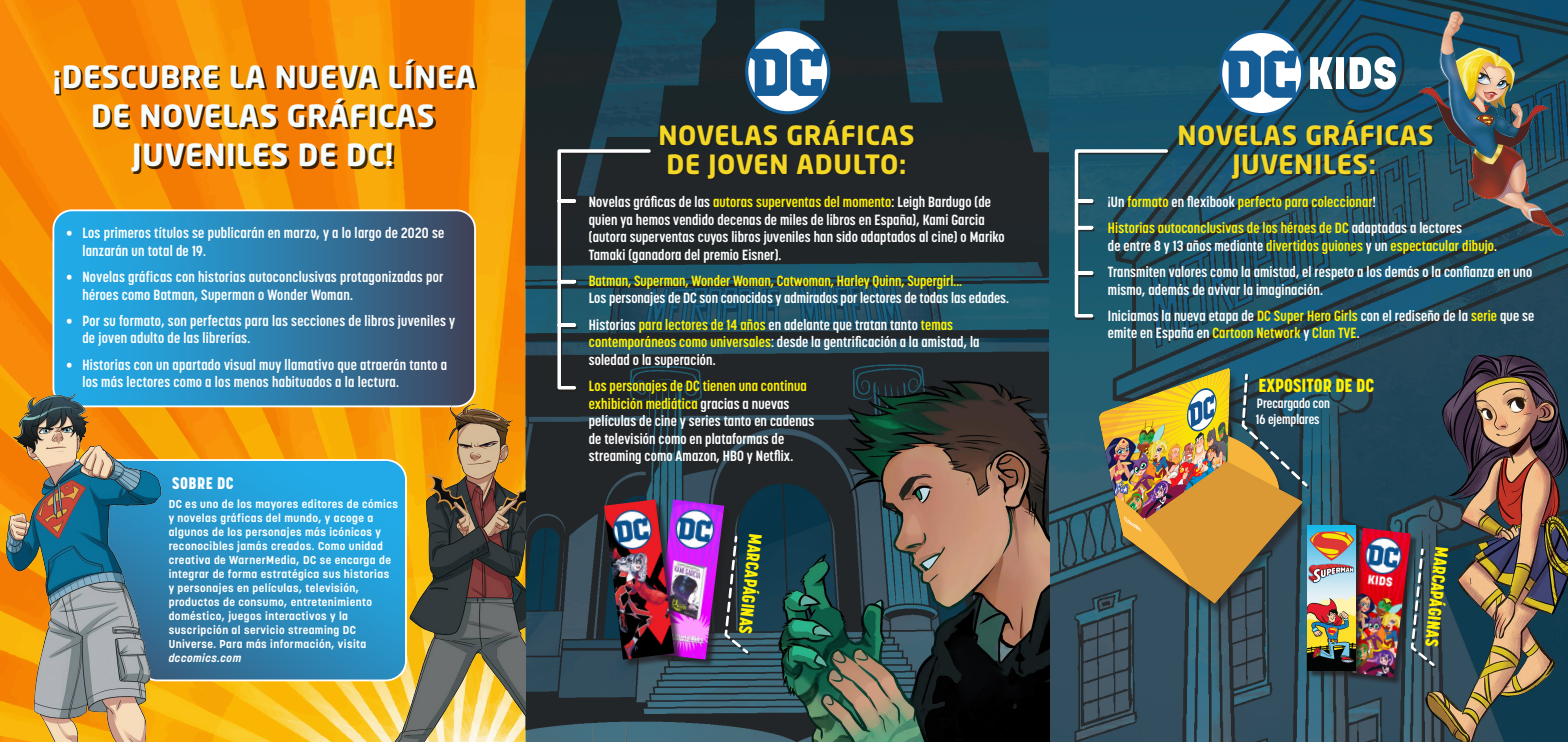
<style>
.page{position:relative;width:1568px;height:742px;background:#fff}
.page>*{position:absolute;margin:0;border:0;box-sizing:border-box;transform-origin:0 0}
.t1{font:700 30.28px/39.4px "Neo Sans Std";letter-spacing:.025em;color:#f6fbfb;text-align:center}
.t2{font:700 26.25px/28.9px "Neo Sans Std";letter-spacing:.025em;color:#f4d724;text-align:center}
.t3{font:800 18.72px "Korolev Condensed";color:#fff101}
.t4{font:800 17.94px "Korolev Condensed";color:#fff101}
.t5{font:800 16.62px "Korolev Condensed";letter-spacing:.03em;color:#fff}
.t6{font:700 14.61px/17.5px "Korolev Condensed";letter-spacing:.01em;color:#fff}
.t7{font:700 14.61px/17.5px "Korolev Condensed";letter-spacing:.01em;color:#fff101}
.t8{font:700 13.39px "Korolev Condensed";color:#fff}
.t9{font:700 11.38px/14px "Korolev";letter-spacing:.04em;color:#fff}
.s1{font-style:italic}
.s2{color:#fff101}
.s3{color:#fff}
</style>
<div class="page">
<img style="left:0;top:0;width:526px;height:742px">
<img style="left:526px;top:0;width:523px;height:742px">
<svg style="left:1049px;top:0;width:519px;height:742px;background:#244f63"></svg>
<div style="left:662px;top:122px;width:253px;height:58px;background:#212628"></div>
<img style="left:1380px;top:4px;width:188px;height:275px">
<div style="left:1181px;top:122px;width:253px;height:58px;background:#231f20;opacity:.75"></div>
<svg style="left:253px;top:458px;width:114px;height:224px;background:#2b99cc"></svg>
<img style="left:1403px;top:327px;width:165px;height:415px">
<svg style="left:1219px;top:30px;width:85px;height:86px"></svg>
<svg style="left:1310px;top:57px;width:86px;height:32px"></svg>
<svg style="left:745px;top:28px;width:85px;height:86px"></svg>
<div style="left:56px;top:61px;width:421px;height:113px;background:#000;opacity:.75"></div>
<svg style="left:53px;top:210px;width:422px;height:194px;background:#2e7daa"></svg>
<div style="left:52px;top:209px;width:424px;height:198px;border:2px solid #fff;border-radius:19px"></div>
<div style="left:1098px;top:371px;width:212px;height:245px;background:#231f20;opacity:.6"></div>
<img style="left:1086px;top:342px;width:215px;height:265px">
<div style="left:1346px;top:529px;width:73px;height:156px;background:#231f20;opacity:.75"></div>
<img style="left:1363px;top:528px;width:48px;height:149px">
<div style="left:655px;top:500px;width:78px;height:168px;background:#231f20;opacity:.75"></div>
<img style="left:674px;top:499px;width:50px;height:160px">
<div style="left:605px;top:500px;width:78px;height:168px;background:#231f20;opacity:.75"></div>
<img style="left:604px;top:499px;width:70px;height:160px">
<div style="left:1308px;top:526px;width:55px;height:152px;background:#231f20;opacity:.75"></div>
<img style="left:1307px;top:525px;width:48px;height:145px">
<svg style="left:723px;top:534px;width:27px;height:122px;background:#324651"></svg>
<svg style="left:1240px;top:372px;width:70px;height:117px;background:#485c59"></svg>
<img style="left:367px;top:383px;width:159px;height:359px">
<svg style="left:556px;top:147px;width:96px;height:244px;background:#2e4048"></svg>
<svg style="left:1073px;top:147px;width:96px;height:172px;background:#2e5f70"></svg>
<svg style="left:1409px;top:547px;width:28px;height:121px;background:#475e69"></svg>
<img style="left:771px;top:346px;width:278px;height:396px">
<img style="left:0;top:362px;width:253px;height:380px">
<p class="t1" style="left:53px;top:56px;width:424px">¡DESCUBRE LA NUEVA LÍNEA<br>DE NOVELAS GRÁFICAS</p>
<p class="t1" style="left:132px;top:134px;width:263px">JUVENILES DE DC!</p>
<p class="t6" style="left:82px;top:224px;width:363px;text-indent:-16px">• Los primeros títulos se publicarán en marzo, y a lo largo de 2020 se lanzarán un total de 19.</p>
<p class="t6" style="left:82px;top:268px;width:362px;text-indent:-16px">• Novelas gráficas con historias autoconclusivas protagonizadas por héroes como Batman, Superman o Wonder Woman.</p>
<p class="t6" style="left:82px;top:312px;width:374px;text-indent:-16px">• Por su formato, son perfectas para las secciones de libros juveniles y de joven adulto de las librerías.</p>
<p class="t6" style="left:82px;top:356px;width:366px;text-indent:-16px">• Historias con un apartado visual muy llamativo que atraerán tanto a los más lectores como a los menos habituados a la lectura.</p>
<p class="t5" style="left:172px;top:473px;width:63px">SOBRE DC</p>
<p class="t9" style="left:169px;top:497px;width:231px">DC es uno de los mayores editores de cómics y novelas gráficas del mundo, y acoge a algunos de los personajes más icónicos y reconocibles jamás creados. Como unidad creativa de WarnerMedia, DC se encarga de integrar de forma estratégica sus historias<br>y personajes en películas, televisión, productos de consumo, entretenimiento doméstico, juegos interactivos y la suscripción al servicio streaming DC Universe. Para más información, visita <span class="s1">dccomics.com</span></p>
<p class="t2" style="left:658px;top:120px;width:257px">NOVELAS GRÁFICAS</p>
<p class="t2" style="left:666px;top:149px;width:241px">DE JOVEN ADULTO:</p>
<p class="t6" style="left:589px;top:193px;width:417px">Novelas gráficas de las <span class="s2">autoras superventas del momento</span>: Leigh Bardugo (de quien ya hemos vendido decenas de miles de libros en España), Kami Garcia (autora superventas cuyos libros juveniles han sido adaptados al cine) o Mariko Tamaki (ganadora del premio Eisner).</p>
<p class="t6" style="left:589px;top:272px;width:422px"><span class="s2">Batman, Superman, Wonder Woman, Catwoman, Harley Quinn, Supergirl...<br></span>Los personajes de DC son conocidos y admirados por lectores de todas las edades.</p>
<p class="t6" style="left:589px;top:316px;width:392px">Historias <span class="s2">para lectores de 14 años</span> en adelante que tratan tanto <span class="s2">temas contemporáneos como universales</span>: desde la gentrificación a la amistad, la soledad o la superación.</p>
<p class="t6" style="left:589px;top:377px;width:227px"><span class="s2">Los personajes de DC tienen una continua exhibición mediática</span> gracias a nuevas películas de cine y series tanto en cadenas de televisión como en plataformas de streaming como Amazon, HBO y Netflix.</p>
<p class="t4" style="left:766px;top:535px;width:102px;rotate:96deg">MARCAPÁGINAS</p>
<p class="t2" style="left:1177px;top:120px;width:257px">NOVELAS GRÁFICAS<br>JUVENILES:</p>
<p class="t7" style="left:1108px;top:193px;width:270px"><span class="s3">¡Un</span> formato <span class="s3">en flexibook</span> perfecto para coleccionar<span class="s3">!</span></p>
<p class="t7" style="left:1108px;top:219px;width:391px">Historias autoconclusivas de los héroes de DC <span class="s3">adaptadas a lectores<br>de entre 8 y 13 años mediante</span> divertidos guiones <span class="s3">y un</span> espectacular dibujo<span class="s3">.</span></p>
<p class="t6" style="left:1108px;top:263px;width:426px">Transmiten valores como la amistad, el respeto a los demás o la confianza en uno mismo, además de avivar la imaginación.</p>
<p class="t6" style="left:1108px;top:307px;width:428px">Iniciamos la nueva etapa de <span class="s2">DC Super Hero Girls</span> con el rediseño de la <span class="s2">serie</span> que se emite en España en <span class="s2">Cartoon Network</span> y <span class="s2">Clan TVE</span>.</p>
<p class="t3" style="left:1258px;top:374px;width:117px">EXPOSITOR DE DC</p>
<p class="t8" style="left:1256px;top:396px;width:75px">Precargado con</p>
<p class="t8" style="left:1256px;top:412px;width:65px">16 ejemplares</p>
<p class="t4" style="left:1453px;top:547px;width:102px;rotate:96deg">MARCAPÁGINAS</p>
</div>
